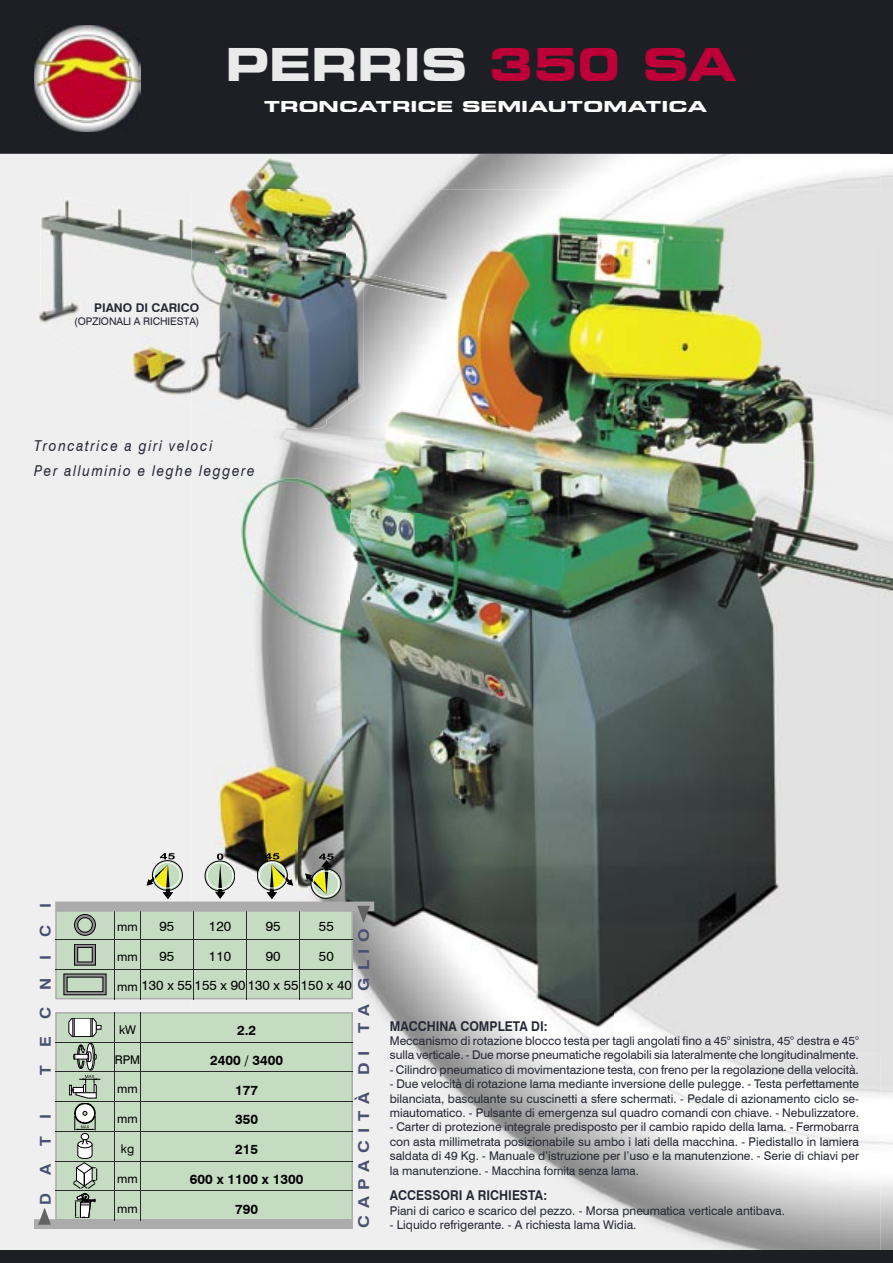
<style>
.page{position:relative;width:893px;height:1263px;background:#fff}
.page>*{position:absolute;margin:0;border:0;box-sizing:border-box;transform-origin:0 0}
.t1{font:700 expanded 45px "Square 721 BT";color:#eaeaea}
.t2{font:italic 15px/25.5px "Swiss 721 BT";letter-spacing:.12em;color:#252735;scale:.9 1}
.t3{font:700 expanded 15px "Square 721 BT";letter-spacing:.005em;color:#fff;scale:1.2 1}
.t4{font:700 15px "Swiss 721 BT";letter-spacing:.39em;color:#495071;scale:1.15 1}
.t5{font:700 15px "Swiss 721 BT";letter-spacing:1.07em;color:#495071;scale:1.09 1}
.t6{font:700 15px "Swiss 721 BT";letter-spacing:.39em;color:#495071;scale:1.09 1}
.t7{font:13.5px/29.7px "Swiss 721 BT";color:#000}
.t8{font:700 13.5px "Swiss 721 BT";color:#252735;scale:.9 1}
.t9{font:700 13.5px/29.7px "Swiss 721 BT";color:#000;text-align:center}
.t10{font:12px/14.4px "Swiss 721 BT";color:#252735;text-align:justify}
.t11{font:12px "Swiss 721 BT";color:#000}
.t12{font:700 12px "Swiss 721 BT";color:#252735}
.t13{font:10.5px "Swiss 721 BT";letter-spacing:-.01em;color:#252735}
.s1{color:#bd0038}
</style>
<div class="page">
<img style="left:206px;top:154px;width:674px;height:35px">
<div style="left:103px;top:405px;width:103px;height:845px;background:#efefef"></div>
<img style="left:206px;top:1053px;width:674px;height:197px">
<div style="left:0;top:0;width:880px;height:154px;background:#1e1f24"></div>
<img style="left:34px;top:25px;width:106px;height:106px">
<div style="left:0;top:1250px;width:880px;height:13px;background:#1e1f24"></div>
<img style="left:880px;top:0;width:13px;height:1250px">
<svg style="left:880px;top:1250px;width:13px;height:13px"></svg>
<img style="left:399px;top:189px;width:481px;height:54px">
<img style="left:351px;top:243px;width:529px;height:810px">
<img style="left:298px;top:429px;width:53px;height:583px">
<img style="left:191px;top:429px;width:107px;height:583px">
<img style="left:880px;top:189px;width:13px;height:864px">
<div style="left:55px;top:1012px;width:298px;height:127px;background:#c5dcc2"></div>
<hr style="left:115px;top:1012px;width:1px;height:208px;background:#2a2a2a">
<hr style="left:140px;top:1012px;width:1px;height:208px;background:#2a2a2a">
<hr style="left:55px;top:1042px;width:298px;height:1px;background:#2a2a2a">
<hr style="left:55px;top:1072px;width:298px;height:1px;background:#2a2a2a">
<hr style="left:55px;top:1101px;width:298px;height:1px;background:#2a2a2a">
<hr style="left:55px;top:1131px;width:298px;height:1px;background:#2a2a2a">
<div style="left:69px;top:1018px;width:27px;height:18px;background:#fff;border-radius:4px"></div>
<div style="left:69px;top:1018px;width:27px;height:19px;border:1px solid #000;border-radius:4px"></div>
<svg style="left:73px;top:1018px;width:2px;height:18px"></svg>
<svg style="left:91px;top:1018px;width:10px;height:18px"></svg>
<svg style="left:69px;top:1043px;width:31px;height:87px"></svg>
<div style="left:81px;top:1133px;width:8px;height:7px;background:#fff;border-radius:50%"></div>
<div style="left:81px;top:1133px;width:8px;height:7px;border:1px solid #000;border-radius:50%"></div>
<svg style="left:34px;top:1139px;width:319px;height:90px"></svg>
<svg style="left:55px;top:853px;width:319px;height:146px"></svg>
<img style="left:36px;top:156px;width:95px;height:200px">
<img style="left:226px;top:156px;width:95px;height:33px">
<img style="left:131px;top:206px;width:60px;height:199px">
<div style="left:83px;top:355px;width:48px;height:50px;background:#efefef"></div>
<img style="left:191px;top:189px;width:208px;height:240px">
<img style="left:399px;top:237px;width:52px;height:96px">
<h1 class="t1" style="left:225px;top:37px;width:513px">PERRIS <span class="s1">350 SA</span></h1>
<p class="t3" style="left:264px;top:97px;width:371px">TRONCATRICE SEMIAUTOMATICA</p>
<p class="t12" style="left:94px;top:301px;width:107px">PIANO DI CARICO</p>
<p class="t13" style="left:74px;top:315px;width:127px">(OPZIONALI A RICHIESTA)</p>
<p class="t2" style="left:34px;top:433px;width:247px">Troncatrice a giri veloci<br>Per alluminio e leghe leggere</p>
<p class="t5" style="left:36px;top:1074px;width:159px;rotate:-90deg">TECNICI</p>
<p class="t6" style="left:36px;top:1204px;width:84px;rotate:-90deg">DATI</p>
<p class="t7" style="left:159px;top:911px;width:16px">95</p>
<p class="t7" style="left:209px;top:911px;width:24px">120</p>
<p class="t7" style="left:266px;top:911px;width:16px">95</p>
<p class="t7" style="left:319px;top:911px;width:16px">55</p>
<p class="t7" style="left:159px;top:941px;width:16px">95</p>
<p class="t11" style="left:117px;top:919px;width:22px">mm</p>
<p class="t11" style="left:117px;top:949px;width:22px">mm</p>
<p class="t11" style="left:117px;top:979px;width:22px">mm</p>
<p class="t4" style="left:355px;top:1228px;width:262px;rotate:-90deg">CAPACITÀ DI TA GLIO</p>
<p class="t7" style="left:141px;top:941px;width:212px;text-indent:177px">50<br>130 x 55 155 x 90 130 x 55 150 x 40</p>
<p class="t7" style="left:209px;top:941px;width:24px">110</p>
<p class="t7" style="left:266px;top:941px;width:16px">90</p>
<p class="t11" style="left:119px;top:1022px;width:19px">kW</p>
<p class="t11" style="left:115px;top:1052px;width:27px">RPM</p>
<p class="t11" style="left:117px;top:1082px;width:22px">mm</p>
<p class="t11" style="left:117px;top:1112px;width:22px">mm</p>
<p class="t11" style="left:121px;top:1141px;width:15px">kg</p>
<p class="t11" style="left:117px;top:1171px;width:22px">mm</p>
<p class="t11" style="left:117px;top:1201px;width:22px">mm</p>
<p class="t9" style="left:237px;top:1015px;width:21px">2.2</p>
<p class="t9" style="left:210px;top:1045px;width:75px">2400 / 3400<br>177</p>
<p class="t9" style="left:235px;top:1104px;width:24px">350</p>
<p class="t9" style="left:235px;top:1134px;width:24px">215</p>
<p class="t9" style="left:190px;top:1164px;width:115px">600 x 1100 x 1300</p>
<p class="t9" style="left:235px;top:1194px;width:24px">790</p>
<p class="t8" style="left:390px;top:1018px;width:177px">MACCHINA COMPLETA DI:</p>
<p class="t10" style="left:390px;top:1033px;width:471px">Meccanismo di rotazione blocco testa per tagli angolati fino a 45° sinistra, 45° destra e 45° sulla verticale. - Due morse pneumatiche regolabili sia lateralmente che longitudinalmente.</p>
<p class="t10" style="left:390px;top:1062px;width:471px">- Cilindro pneumatico di movimentazione testa, con freno per la regolazione della velocità.</p>
<p class="t10" style="left:390px;top:1077px;width:471px">- Due velocità di rotazione lama mediante inversione delle pu leg ge. - Testa perfettamente bilanciata, basculante su cuscinetti a sfere schermati. - Pedale di azionamento ciclo se&shy;miautomatico. - Pulsante di emergenza sul quadro comandi con chiave. - Nebulizzatore.</p>
<p class="t10" style="left:390px;top:1120px;width:471px">- Carter di protezione integrale predisposto per il cambio rapido della lama. - Fermobarra con asta millimetrata posizionabile su ambo i lati della macchina. - Piedistallo in lamiera saldata di 49 Kg. - Manuale d’istruzione per l’uso e la manutenzione. - Serie di chiavi per la manutenzione. - Macchina fornita senza lama.</p>
<p class="t8" style="left:390px;top:1187px;width:176px">ACCESSORI A RICHIESTA:</p>
<p class="t10" style="left:390px;top:1203px;width:397px">Piani di carico e scarico del pezzo. - Morsa pneumatica verticale antibava.</p>
<p class="t10" style="left:390px;top:1217px;width:248px">- Liquido refrigerante. - A richiesta lama Widia.</p>
</div>
